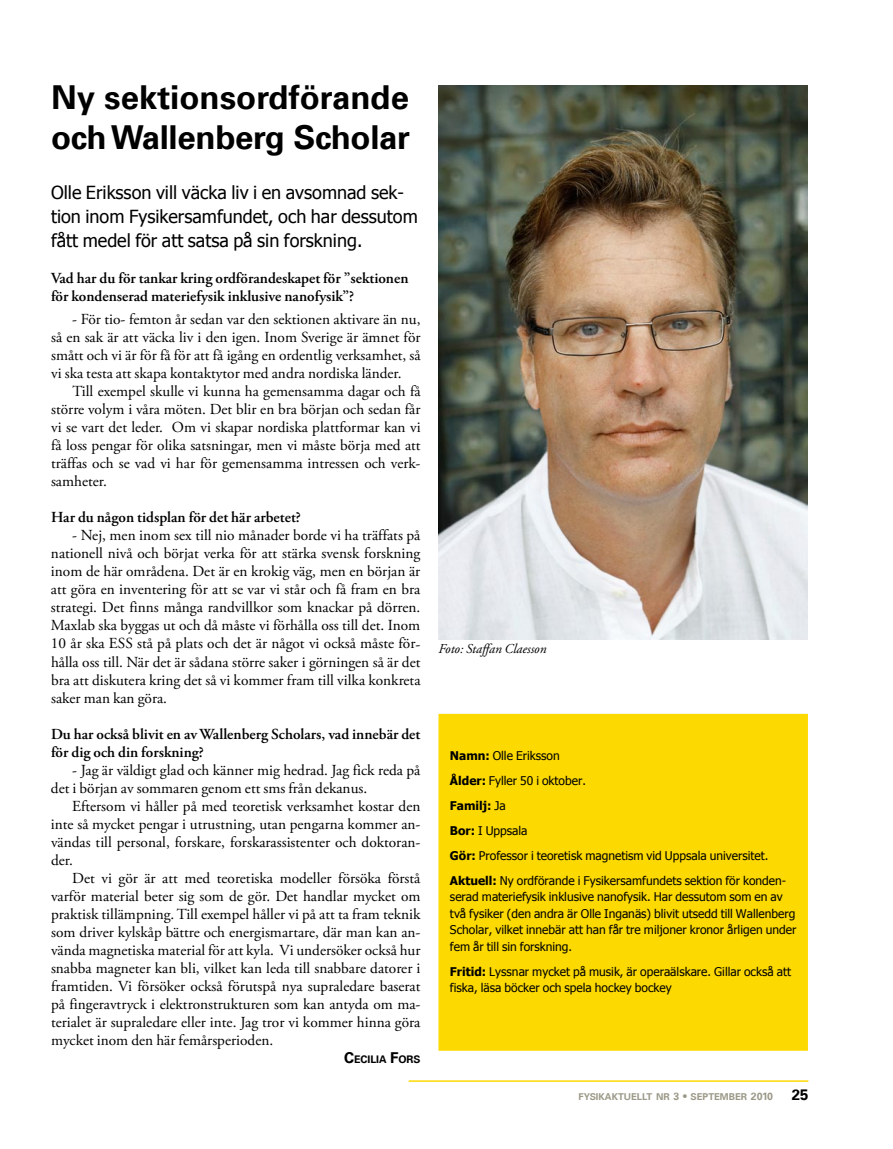
<style>
.page{position:relative;width:893px;height:1149px;background:#fff}
.page>*{position:absolute;margin:0;border:0;box-sizing:border-box;transform-origin:0 0}
.t1{font:700 33px/39.6px "Univers LT";letter-spacing:-.01em;color:#000}
.t2{font:18px/24px "Tahoma";color:#000}
.t3{font:15.3px/18px "Adobe Garamond Pro";color:#000;text-align:justify}
.t4{font:600 15.3px/18px "Adobe Garamond Pro";color:#000}
.t5{font:700 15px "Univers LT";color:#000}
.t6{font:italic 13.5px "Adobe Garamond Pro";color:#000}
.t7{font:12px/25px "Tahoma";color:#000}
.t8{font:700 10.5px "Univers LT";color:#000}
.t9{font:700 9.45px "Univers LT";color:#9c9988}
.s1{font-size:15px}
.s2{font-weight:700}
.s3{font-size:10.5px}
</style>
<div class="page">
<hr style="left:409px;top:1079px;width:399px;height:2px;background:#fcd900">
<img style="left:438px;top:85px;width:370px;height:554px">
<div style="left:440px;top:715px;width:366px;height:333px;background:#fcd900"></div>
<div style="left:438px;top:713px;width:370px;height:337px;border:3px solid #fcd900"></div>
<h1 class="t1" style="left:51px;top:78px;width:361px">Ny sektionsordförande och Wallenberg Scholar</h1>
<p class="t2" style="left:51px;top:179px;width:368px">Olle Eriksson vill väcka liv i en avsomnad sek&shy;tion inom Fysikersamfundet, och har dessutom fått medel för att satsa på sin forskning.</p>
<p class="t4" style="left:51px;top:269px;width:359px">Vad har du för tankar kring ordförandeskapet för ”sektionen för kondenserad materiefysik inklusive nanofysik”?</p>
<p class="t3" style="left:51px;top:311px;width:371px;text-indent:21px">- För tio- femton år sedan var den sektionen aktivare än nu, så en sak är att väcka liv i den igen. Inom Sverige är ämnet för smått och vi är för få för att få igång en ordentlig verksamhet, så vi ska testa att skapa kontaktytor med andra nordiska länder.</p>
<p class="t3" style="left:51px;top:383px;width:371px;text-indent:21px">Till exempel skulle vi kunna ha gemensamma dagar och få större volym i våra möten. Det blir en bra början och sedan får vi se vart det leder. Om vi skapar nordiska plattformar kan vi få loss pengar för olika satsningar, men vi måste börja med att träffas och se vad vi har för gemensamma intressen och verk&shy;samheter.</p>
<p class="t4" style="left:51px;top:508px;width:251px">Har du någon tidsplan för det här arbetet?</p>
<p class="t3" style="left:51px;top:527px;width:371px;text-indent:21px">- Nej, men inom sex till nio månader borde vi ha träffats på nationell nivå och börjat verka för att stärka svensk forskning inom de här områdena. Det är en krokig väg, men en början är att göra en inventering för att se var vi står och få fram en bra strategi. Det finns många randvillkor som knackar på dörren.<br>Maxlab ska byggas ut och då måste vi förhålla oss till det. Inom 10 år ska ESS stå på plats och det är något vi också måste för&shy;hålla oss till. När det är sådana större saker i görningen så är det bra att diskutera kring det så vi kommer fram till vilka konkreta saker man kan göra.</p>
<p class="t4" style="left:51px;top:724px;width:371px">Du har också blivit en av Wallenberg Scholars, vad innebär det för dig och din forskning?</p>
<p class="t3" style="left:51px;top:761px;width:371px;text-indent:21px">- Jag är väldigt glad och känner mig hedrad. Jag fick reda på det i början av sommaren genom ett sms från dekanus.</p>
<p class="t3" style="left:51px;top:797px;width:371px;text-indent:21px">Eftersom vi håller på med teoretisk verksamhet kostar den inte så mycket pengar i utrustning, utan pengarna kommer an&shy;vändas till personal, forskare, forskarassistenter och doktoran&shy;der.</p>
<p class="t3" style="left:51px;top:869px;width:371px;text-indent:21px">Det vi gör är att med teoretiska modeller försöka förstå varför material beter sig som de gör. Det handlar mycket om praktisk tillämpning. Till exempel håller vi på att ta fram teknik som driver kylskåp bättre och energismartare, där man kan an&shy;vända magnetiska material för att kyla. Vi undersöker också hur snabba magneter kan bli, vilket kan leda till snabbare datorer i framtiden. Vi försöker också förutspå nya supraledare baserat på fingeravtryck i elektronstrukturen som kan antyda om ma&shy;terialet är supraledare eller inte. Jag tror vi kommer hinna göra mycket inom den här femårsperioden.</p>
<p class="t8" style="left:344px;top:1052px;width:78px"><span class="s1">C</span>ecilia <span class="s1">F</span>ors</p>
<p class="t6" style="left:438px;top:640px;width:110px">Foto: Staffan Claesson</p>
<p class="t7" style="left:450px;top:742px;width:338px"><span class="s2">Namn:</span> Olle Eriksson<br><span class="s2">Ålder:</span> Fyller 50 i oktober.<br><span class="s2">Familj:</span> Ja<br><span class="s2">Bor:</span> I Uppsala<br><span class="s2">Gör:</span> Professor i teoretisk magnetism vid Uppsala universitet.<br><span class="s2">Aktuell:</span> Ny ordförande i Fysikersamfundets sektion för konden-</p>
<p class="t7" style="left:450px;top:887px;width:348px;line-height:16.5px">serad materiefysik inklusive nanofysik. Har dessutom som en av två fysiker (den andra är Olle Inganäs) blivit utsedd till Wallenberg Scholar, vilket innebär att han får tre miljoner kronor årligen under fem år till sin forskning.</p>
<p class="t7" style="left:450px;top:962px;width:343px;line-height:16.5px"><span class="s2">Fritid:</span> Lyssnar mycket på musik, är operaälskare. Gillar också att fiska, läsa böcker och spela hockey bockey</p>
<p class="t9" style="left:579px;top:1091px;width:196px">fysikaktuellt nr <span class="s3">3 •</span> september <span class="s3">2010</span></p>
<p class="t5" style="left:792px;top:1085px;width:17px">25</p>
</div>
